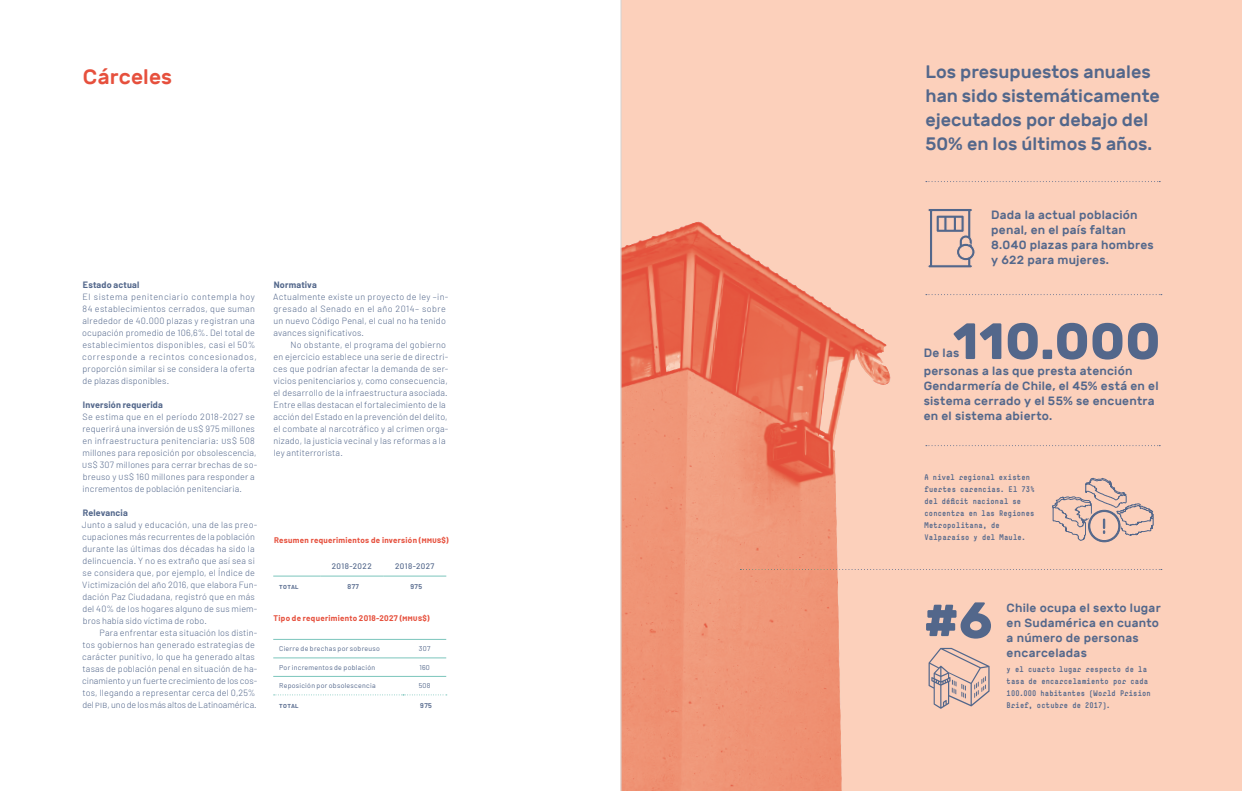
<style>
.page{position:relative;width:1242px;height:791px;background:#fff}
.page>*{position:absolute;margin:0;border:0;box-sizing:border-box;transform-origin:0 0}
.t1{font:700 51px "Rubik";letter-spacing:.005em;color:#53678b}
.t2{font:500 21px "Rubik";letter-spacing:.005em;color:#e6503d}
.t3{font:500 18px/24px "Rubik";color:#53678b}
.t4{font:500 12px/15px "Rubik";letter-spacing:.02em;color:#53678b}
.t5{font:300 9px/12px "Barlow";letter-spacing:.02em;color:#53678b}
.t6{font:700 9px "Barlow";letter-spacing:.02em;color:#53678b}
.t7{font:700 8px/12px "Simple";letter-spacing:.03em;color:#53678b}
.t8{font:700 8px "Barlow";letter-spacing:.035em;color:#e6503d}
.t9{font:500 8px "Barlow";letter-spacing:.055em;color:#53678b}
.t10{font:7px "Barlow";letter-spacing:.035em;color:#53678b}
.t11{font:600 7px "Barlow";letter-spacing:.06em;color:#53678b}
</style>
<div class="page">
<div style="left:621px;top:0;width:621px;height:791px;background:#fcd0bb"></div>
<hr style="left:273px;top:639px;width:130px;height:1px;background:#7bc5bc">
<hr style="left:403px;top:639px;width:43px;height:1px;background:#7bc5bc">
<hr style="left:273px;top:658px;width:130px;height:1px;background:#7bc5bc">
<hr style="left:403px;top:658px;width:43px;height:1px;background:#7bc5bc">
<hr style="left:273px;top:676px;width:130px;height:1px;background:#7bc5bc">
<hr style="left:403px;top:676px;width:43px;height:1px;background:#7bc5bc">
<svg style="left:274px;top:694px;width:173px;height:1px"></svg>
<hr style="left:273px;top:576px;width:47px;height:1px;background:#7bc5bc">
<hr style="left:320px;top:576px;width:63px;height:1px;background:#7bc5bc">
<hr style="left:383px;top:576px;width:63px;height:1px;background:#7bc5bc">
<svg style="left:926px;top:181px;width:234px;height:1px"></svg>
<svg style="left:926px;top:445px;width:234px;height:1px"></svg>
<svg style="left:901px;top:569px;width:260px;height:1px"></svg>
<img style="left:622px;top:221px;width:277px;height:570px">
<svg style="left:928px;top:648px;width:61px;height:61px"></svg>
<svg style="left:926px;top:294px;width:235px;height:1px"></svg>
<svg style="left:928px;top:209px;width:47px;height:59px"></svg>
<svg style="left:1052px;top:477px;width:102px;height:65px"></svg>
<hr style="left:621px;top:0;width:1px;height:791px;background:#d3d3d2">
<h2 class="t2" style="left:83px;top:65px;width:91px">Cárceles</h2>
<p class="t6" style="left:83px;top:279px;width:58px">Estado actual</p>
<p class="t5" style="left:82px;top:291px;width:176px">El sistema penitenciario contempla hoy 84 establecimientos cerrados, que suman alrededor de 40.000 plazas y registran una ocupación promedio de 106,6%. Del total de establecimientos disponibles, casi el 50% corresponde a recintos concesionados, proporción similar si se considera la oferta de plazas disponibles.</p>
<p class="t6" style="left:83px;top:399px;width:81px">Inversión requerida</p>
<p class="t5" style="left:82px;top:411px;width:177px">Se estima que en el período 2018-2027 se requerirá una inversión de US$ 975 millones en infraestructura penitenciaria: US$ 508 millones para reposición por obsolescencia, US$ 307 millones para cerrar brechas de so&shy;breuso y US$ 160 millones para responder a incrementos de población penitenciaria.</p>
<p class="t6" style="left:83px;top:507px;width:46px">Relevancia</p>
<p class="t5" style="left:82px;top:518px;width:177px">Junto a salud y educación, una de las preo&shy;cupaciones más recurrentes de la población durante las últimas dos décadas ha sido la delincuencia. Y no es extraño que así sea si se considera que, por ejemplo, el Índice de Victimización del año 2016, que elabora Fun&shy;dación Paz Ciudadana, registró que en más del 40% de los hogares alguno de sus miem&shy;bros había sido víctima de robo.</p>
<p class="t5" style="left:82px;top:626px;width:177px;text-indent:17px">Para enfrentar esta situación los distin&shy;tos gobiernos han generado estrategias de carácter punitivo, lo que ha generado altas tasas de población penal en situación de ha&shy;cinamiento y un fuerte crecimiento de los cos&shy;tos, llegando a representar cerca del 0,25% del PIB, uno de los más altos de Latinoamérica.</p>
<p class="t6" style="left:274px;top:279px;width:44px">Normativa</p>
<p class="t5" style="left:273px;top:291px;width:177px">Actualmente existe un proyecto de ley –in&shy;gresado al Senado en el año 2014– sobre un nuevo Código Penal, el cual no ha tenido avances significativos.</p>
<p class="t5" style="left:273px;top:339px;width:177px;text-indent:17px">No obstante, el programa del gobierno en ejercicio establece una serie de directri&shy;ces que podrían afectar la demanda de ser&shy;vicios penitenciarios y, como consecuencia, el desarrollo de la infraestructura asociada.<br>Entre ellas destacan el fortalecimiento de la acción del Estado en la prevención del delito, el combate al narcotráfico y al crimen orga&shy;nizado, la justicia vecinal y las reformas a la ley antiterrorista.</p>
<p class="t8" style="left:274px;top:535px;width:176px">Resumen requerimientos de inversión (MMUS$)</p>
<p class="t9" style="left:332px;top:561px;width:41px">2018-2022</p>
<p class="t9" style="left:395px;top:561px;width:41px">2018-2027</p>
<p class="t11" style="left:279px;top:582px;width:21px">TOTAL</p>
<p class="t11" style="left:347px;top:582px;width:13px">877</p>
<p class="t11" style="left:410px;top:582px;width:13px">975</p>
<p class="t8" style="left:273px;top:613px;width:158px">Tipo de requerimiento 2018-2027 (MMUS$)</p>
<p class="t10" style="left:279px;top:644px;width:102px">Cierre de brechas por sobreuso</p>
<p class="t10" style="left:419px;top:644px;width:13px">307</p>
<p class="t10" style="left:279px;top:663px;width:98px">Por incrementos de población</p>
<p class="t10" style="left:419px;top:663px;width:12px">160</p>
<p class="t10" style="left:279px;top:681px;width:98px">Reposición por obsolescencia</p>
<p class="t10" style="left:419px;top:681px;width:13px">508</p>
<p class="t11" style="left:279px;top:701px;width:21px">TOTAL</p>
<p class="t11" style="left:420px;top:701px;width:13px">975</p>
<h3 class="t3" style="left:925px;top:60px;width:236px">Los presupuestos anuales han sido sistemáticamente ejecutados por debajo del<br>50% en los últimos 5 años.</h3>
<h3 class="t4" style="left:991px;top:208px;width:164px">Dada la actual población penal, en el país faltan<br>8.040 plazas para hombres y 622 para mujeres.</h3>
<h1 class="t1" style="left:953px;top:311px;width:209px">110.000</h1>
<h3 class="t4" style="left:923px;top:346px;width:37px">De las</h3>
<h3 class="t4" style="left:923px;top:364px;width:236px">personas a las que presta atención<br>Gendarmería de Chile, el 45% está en el sistema cerrado y el 55% se encuentra en el sistema abierto.</h3>
<p class="t7" style="left:924px;top:471px;width:112px">A nivel regional existen fuertes carencias. El 73% del déficit nacional se concentra en las Regiones<br>Metropolitana, de<br>Valparaíso y del Maule.</p>
<h1 class="t1" style="left:923px;top:590px;width:70px">#6</h1>
<h3 class="t4" style="left:1006px;top:601px;width:156px">Chile ocupa el sexto lugar en Sudamérica en cuanto a número de personas encarceladas</h3>
<p class="t7" style="left:1006px;top:663px;width:146px">y el cuarto lugar respecto de la tasa de encarcelamiento por cada<br>100.000 habitantes (World Prision<br>Brief, octubre de 2017).</p>
</div>
